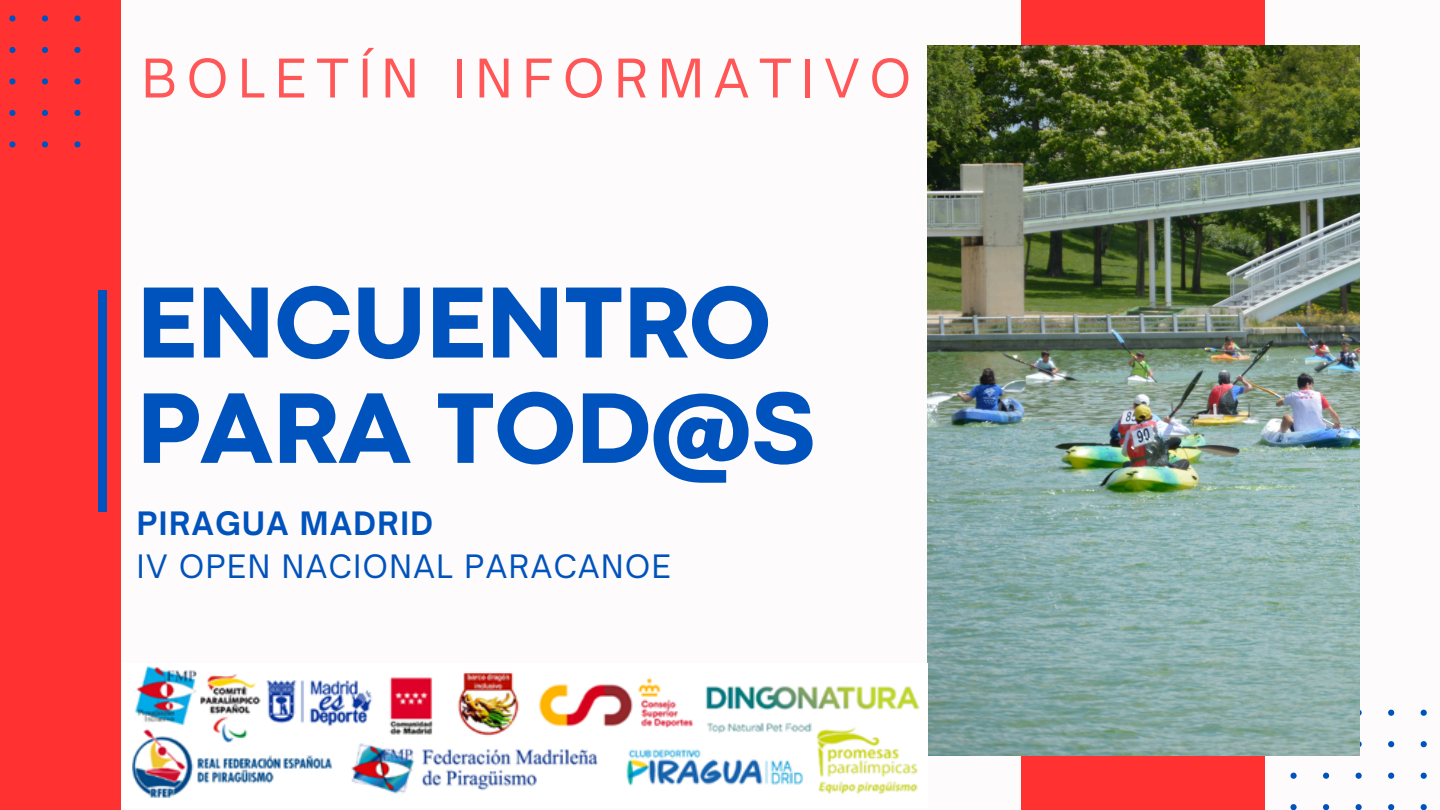
<style>
.page{position:relative;width:1440px;height:810px;background:#fdfbfb}
.page>*{position:absolute;margin:0;border:0;box-sizing:border-box;transform-origin:0 0}
.t1{font:800 105.4px "Codec Pro";color:#0053bc}
.t2{font:800 104.6px "Codec Pro";color:#0053bc}
.t3{font:51px "Open Sauce One";letter-spacing:.195em;color:#ff5757}
.t4{font:30.9px "Open Sauce One";letter-spacing:.05em;color:#0053bc}
.t5{font:700 30.9px "Open Sauce One";letter-spacing:.05em;color:#0053bc}
</style>
<div class="page">
<div style="left:1022px;top:0;width:243px;height:810px;background:#ff3131"></div>
<svg style="left:1290px;top:710px;width:137px;height:100px"></svg>
<img style="left:927px;top:46px;width:432px;height:710px">
<div style="left:0;top:0;width:122px;height:810px;background:#ff3131"></div>
<div style="left:98px;top:290px;width:9px;height:222px;background:#0053bc"></div>
<svg style="left:9px;top:15px;width:72px;height:133px"></svg>
<img style="left:132px;top:664px;width:796px;height:134px">
<p class="t3" style="left:142px;top:46px;width:771px">BOLETÍN INFORMATIVO</p>
<p class="t1" style="left:137px;top:285px;width:636px">ENCUENTRO</p>
<p class="t2" style="left:137px;top:391px;width:680px">PARA TOD@S</p>
<h1 class="t5" style="left:137px;top:504px;width:298px">PIRAGUA MADRID</h1>
<h1 class="t4" style="left:137px;top:547px;width:536px">IV OPEN NACIONAL PARACANOE</h1>
</div>
